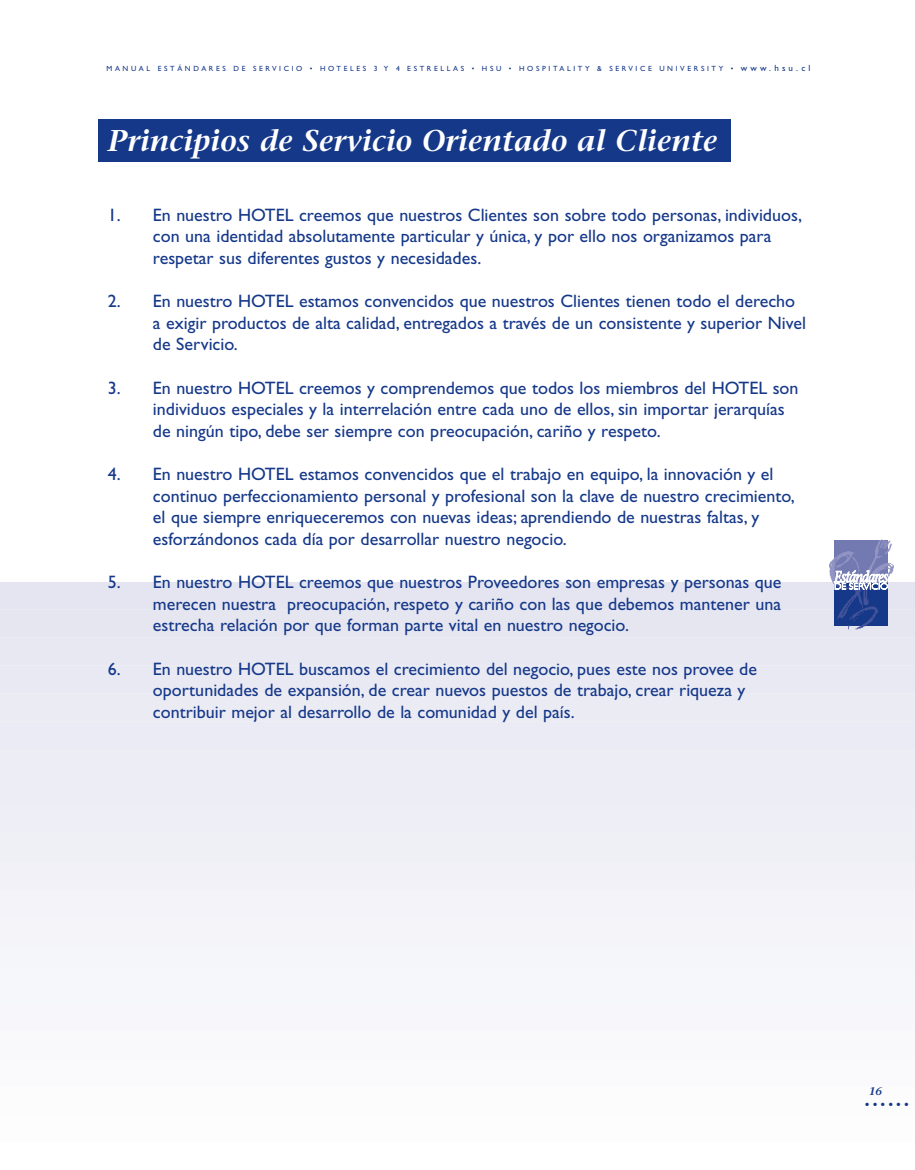
<style>
.page{position:relative;width:915px;height:1170px;background:#fff}
.page>*{position:absolute;margin:0;border:0;box-sizing:border-box;transform-origin:0 0}
.t1{font:italic 600 30px "Stone Serif";color:#fff}
.t2{font:18px/21.6px "Gill Sans";color:#153889}
.t3{font:13.5px "Gill Sans";color:#153889}
.t4{font:italic 600 11.25px "Stone Serif";color:#153889}
.t5{font:7.5px "Gill Sans";letter-spacing:.35em;color:#153889}
.s1{font-size:9px}
</style>
<div class="page">
<div style="left:0;top:1047px;width:914px;height:49px;background:#fafafc"></div>
<div style="left:0;top:1019px;width:914px;height:49px;background:#f9f9fb"></div>
<div style="left:0;top:991px;width:914px;height:49px;background:#f7f7fb"></div>
<div style="left:0;top:963px;width:914px;height:49px;background:#f6f7fa"></div>
<div style="left:0;top:935px;width:914px;height:49px;background:#f5f6fa"></div>
<div style="left:0;top:906px;width:914px;height:50px;background:#f4f4f9"></div>
<div style="left:0;top:878px;width:914px;height:50px;background:#f3f3f9"></div>
<div style="left:0;top:850px;width:914px;height:50px;background:#f1f1f7"></div>
<div style="left:0;top:822px;width:914px;height:50px;background:#eff0f6"></div>
<div style="left:0;top:794px;width:914px;height:50px;background:#eeeff6"></div>
<div style="left:0;top:766px;width:914px;height:50px;background:#ededf5"></div>
<div style="left:0;top:738px;width:914px;height:50px;background:#ecedf5"></div>
<div style="left:0;top:710px;width:914px;height:50px;background:#eaebf4"></div>
<div style="left:0;top:682px;width:914px;height:50px;background:#ebebf4"></div>
<div style="left:0;top:654px;width:914px;height:50px;background:#e9e9f3"></div>
<div style="left:0;top:626px;width:914px;height:50px;background:#e7e8f2"></div>
<div style="left:0;top:598px;width:914px;height:50px;background:#e6e6f1"></div>
<div style="left:0;top:583px;width:914px;height:37px;background:#e4e5f1"></div>
<img style="left:834px;top:583px;width:54px;height:47px">
<img style="left:824px;top:539px;width:74px;height:44px">
<svg style="left:833px;top:570px;width:54px;height:19px"></svg>
<div style="left:98px;top:119px;width:632px;height:43px;background:#153889"></div>
<p class="t5" style="left:106px;top:66px;width:705px">MANUAL ESTÁNDARES DE SERVICIO • HOTELES 3 Y 4 ESTRELLAS • HSU • HOSPITALITY &amp; SERVICE UNIVERSITY • <span class="s1">www.hsu.cl</span></p>
<h1 class="t1" style="left:108px;top:129px;width:610px">Principios de Servicio Orientado al Cliente</h1>
<p class="t2" style="left:153px;top:205px;width:650px;text-indent:-45px">1. En nuestro HOTEL creemos que nuestros Clientes son sobre todo personas, individuos, con una identidad absolutamente particular y única, y por ello nos organizamos para respetar sus diferentes gustos y necesidades.</p>
<p class="t2" style="left:153px;top:292px;width:654px;text-indent:-45px">2. En nuestro HOTEL estamos convencidos que nuestros Clientes tienen todo el derecho a exigir productos de alta calidad, entregados a través de un consistente y superior Nivel de Servicio.</p>
<p class="t2" style="left:153px;top:378px;width:647px;text-indent:-45px">3. En nuestro HOTEL creemos y comprendemos que todos los miembros del HOTEL son individuos especiales y la interrelación entre cada uno de ellos, sin importar jerarquías de ningún tipo, debe ser siempre con preocupación, cariño y respeto.</p>
<p class="t2" style="left:153px;top:465px;width:643px;text-indent:-45px">4. En nuestro HOTEL estamos convencidos que el trabajo en equipo, la innovación y el continuo perfeccionamiento personal y profesional son la clave de nuestro crecimiento, el que siempre enriqueceremos con nuevas ideas; aprendiendo de nuestras faltas, y esforzándonos cada día por desarrollar nuestro negocio.</p>
<p class="t2" style="left:153px;top:573px;width:630px;text-align:justify;text-indent:-45px">5. En nuestro HOTEL creemos que nuestros Proveedores son empresas y personas que merecen nuestra preocupación, respeto y cariño con las que debemos mantener una estrecha relación por que forman parte vital en nuestro negocio.</p>
<p class="t2" style="left:153px;top:659px;width:605px;text-indent:-45px">6. En nuestro HOTEL buscamos el crecimiento del negocio, pues este nos provee de oportunidades de expansión, de crear nuevos puestos de trabajo, crear riqueza y contribuir mejor al desarrollo de la comunidad y del país.</p>
<p class="t4" style="left:868px;top:1086px;width:15px">16</p>
<p class="t3" style="left:864px;top:1098px;width:45px">••••••</p>
</div>
